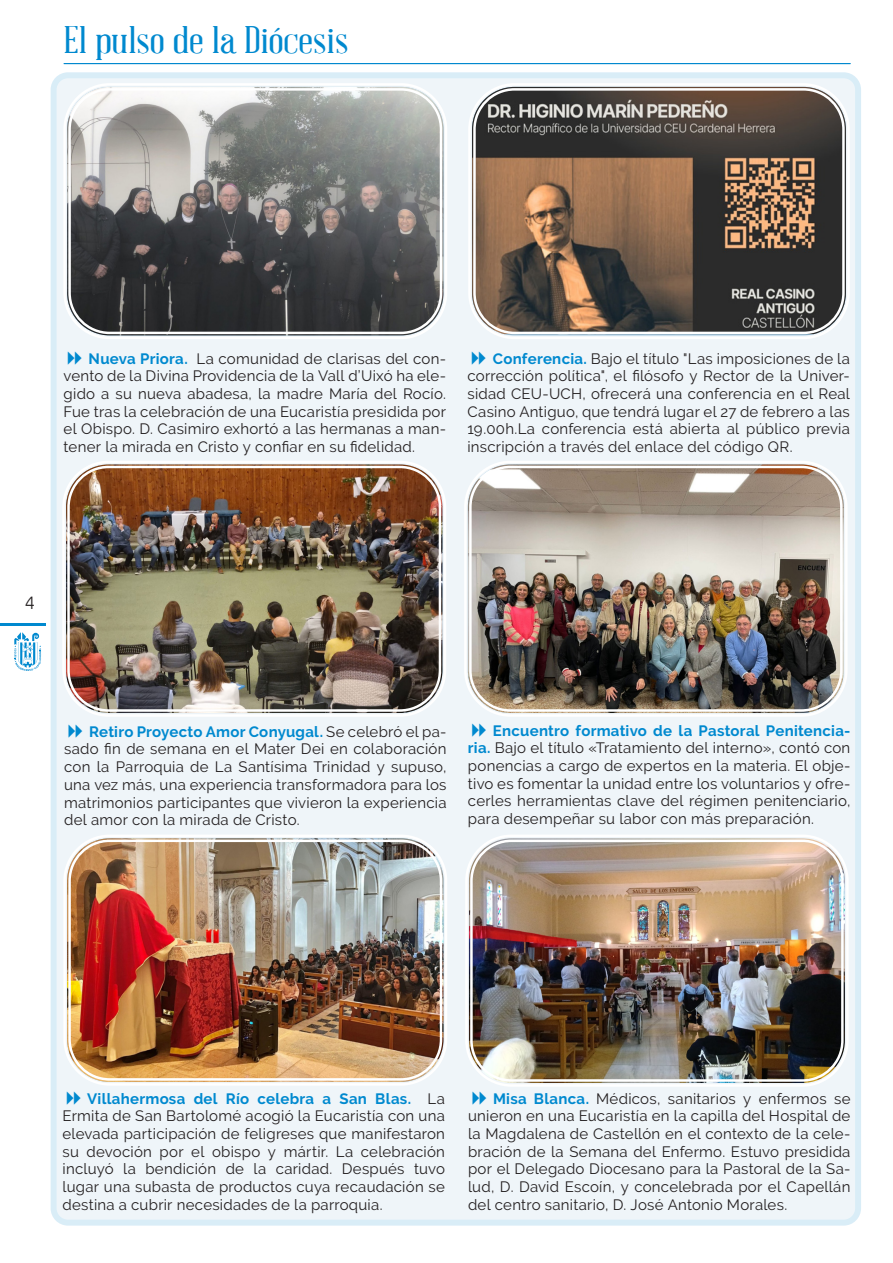
<style>
.page{position:relative;width:893px;height:1263px;background:#fff}
.page>*{position:absolute;margin:0;border:0;box-sizing:border-box;transform-origin:0 0}
.ENTRADILLA{font:37.5px "Abraham Lincoln";color:#0089cf;scale:1.2 1}
.t1{font:300 18px "Ubuntu";color:#231f20}
.t2{font:15px/17.7px "Raleway";letter-spacing:.015em;color:#231f20;text-align:justify}
.s1{font-weight:700;color:#0089cf}
</style>
<div class="page">
<hr style="left:0;top:624px;width:46px;height:2px;background:#0089cf">
<svg style="left:14px;top:632px;width:27px;height:39px"></svg>
<hr style="left:64px;top:63px;width:786px;height:1px;background:#0089cf">
<div style="left:54px;top:75px;width:804px;height:1147px;background:#eff5f9;border-radius:14px"></div>
<div style="left:51px;top:72px;width:810px;height:1153px;border:6px solid #0089cf;border-radius:14px"></div>
<img style="left:66px;top:464px;width:376px;height:249px">
<div style="left:62px;top:461px;width:384px;height:256px;border:2px solid #fff;border-radius:45px"></div>
<div style="left:67px;top:466px;width:374px;height:246px;border:2px solid #fff;border-radius:40px"></div>
<img style="left:468px;top:464px;width:376px;height:249px">
<div style="left:464px;top:461px;width:384px;height:256px;border:2px solid #fff;border-radius:45px"></div>
<div style="left:469px;top:466px;width:374px;height:246px;border:2px solid #fff;border-radius:40px"></div>
<img style="left:67px;top:87px;width:376px;height:248px">
<div style="left:63px;top:83px;width:384px;height:256px;border:2px solid #fff;border-radius:45px"></div>
<div style="left:68px;top:88px;width:374px;height:246px;border:2px solid #fff;border-radius:40px"></div>
<img style="left:472px;top:87px;width:374px;height:247px">
<div style="left:468px;top:83px;width:382px;height:256px;border:2px solid #fff;border-radius:45px"></div>
<div style="left:473px;top:88px;width:372px;height:246px;border:2px solid #fff;border-radius:40px"></div>
<img style="left:67px;top:838px;width:376px;height:244px">
<div style="left:63px;top:834px;width:384px;height:252px;border:2px solid #fff;border-radius:45px"></div>
<div style="left:68px;top:839px;width:374px;height:242px;border:2px solid #fff;border-radius:40px"></div>
<img style="left:469px;top:838px;width:376px;height:245px">
<div style="left:465px;top:834px;width:384px;height:253px;border:2px solid #fff;border-radius:45px"></div>
<div style="left:470px;top:839px;width:374px;height:243px;border:2px solid #fff;border-radius:40px"></div>
<p class="ENTRADILLA" style="left:64px;top:21px;width:239px">El pulso de la Diócesis</p>
<p class="t2" style="left:64px;top:349px;width:384px;text-indent:25px"><span class="s1">Nueva Priora.</span> La comunidad de clarisas del con&shy;vento de la Divina Providencia de la Vall d’Uixó ha ele&shy;gido a su nueva abadesa, la madre María del Rocío.<br>Fue tras la celebración de una Eucaristía presidida por el Obispo. D. Casimiro exhortó a las hermanas a man&shy;tener la mirada en Cristo y confiar en su fidelidad.</p>
<p class="t2" style="left:467px;top:349px;width:384px;text-indent:25px"><span class="s1">Conferencia.</span> Bajo el título "Las imposiciones de la corrección política", el filósofo y Rector de la Univer&shy;sidad CEU-UCH, ofrecerá una conferencia en el Real Casino Antiguo, que tendrá lugar el 27 de febrero a las 19.00h.La conferencia está abierta al público previa inscripción a través del enlace del código QR.</p>
<p class="t1" style="left:25px;top:591px;width:12px">4</p>
<p class="t2" style="left:64px;top:722px;width:384px;text-indent:25px"><span class="s1">Retiro Proyecto Amor Conyugal.</span> Se celebró el pa&shy;sado fin de semana en el Mater Dei en colaboración con la Parroquia de La Santísima Trinidad y supuso, una vez más, una experiencia transformadora para los matrimonios participantes que vivieron la experiencia del amor con la mirada de Cristo.</p>
<p class="t2" style="left:468px;top:721px;width:384px;text-indent:25px"><span class="s1">Encuentro formativo de la Pastoral Penitencia&shy;ria.</span> Bajo el título «Tratamiento del interno», contó con ponencias a cargo de expertos en la materia. El obje&shy;tivo es fomentar la unidad entre los voluntarios y ofre&shy;cerles herramientas clave del régimen penitenciario, para desempeñar su labor con más preparación.</p>
<p class="t2" style="left:63px;top:1089px;width:384px;text-indent:25px"><span class="s1">Villahermosa del Río celebra a San Blas.</span> La Ermita de San Bartolomé acogió la Eucaristía con una elevada participación de feligreses que manifestaron su devoción por el obispo y mártir. La celebración incluyó la bendición de la caridad. Después tuvo lugar una subasta de productos cuya recaudación se destina a cubrir necesidades de la parroquia.</p>
<p class="t2" style="left:468px;top:1089px;width:384px;text-indent:25px"><span class="s1">Misa Blanca.</span> Médicos, sanitarios y enfermos se unieron en una Eucaristía en la capilla del Hospital de la Magdalena de Castellón en el contexto de la cele&shy;bración de la Semana del Enfermo. Estuvo presidida por el Delegado Diocesano para la Pastoral de la Sa&shy;lud, D. David Escoín, y concelebrada por el Capellán del centro sanitario, D. José Antonio Morales.</p>
</div>
